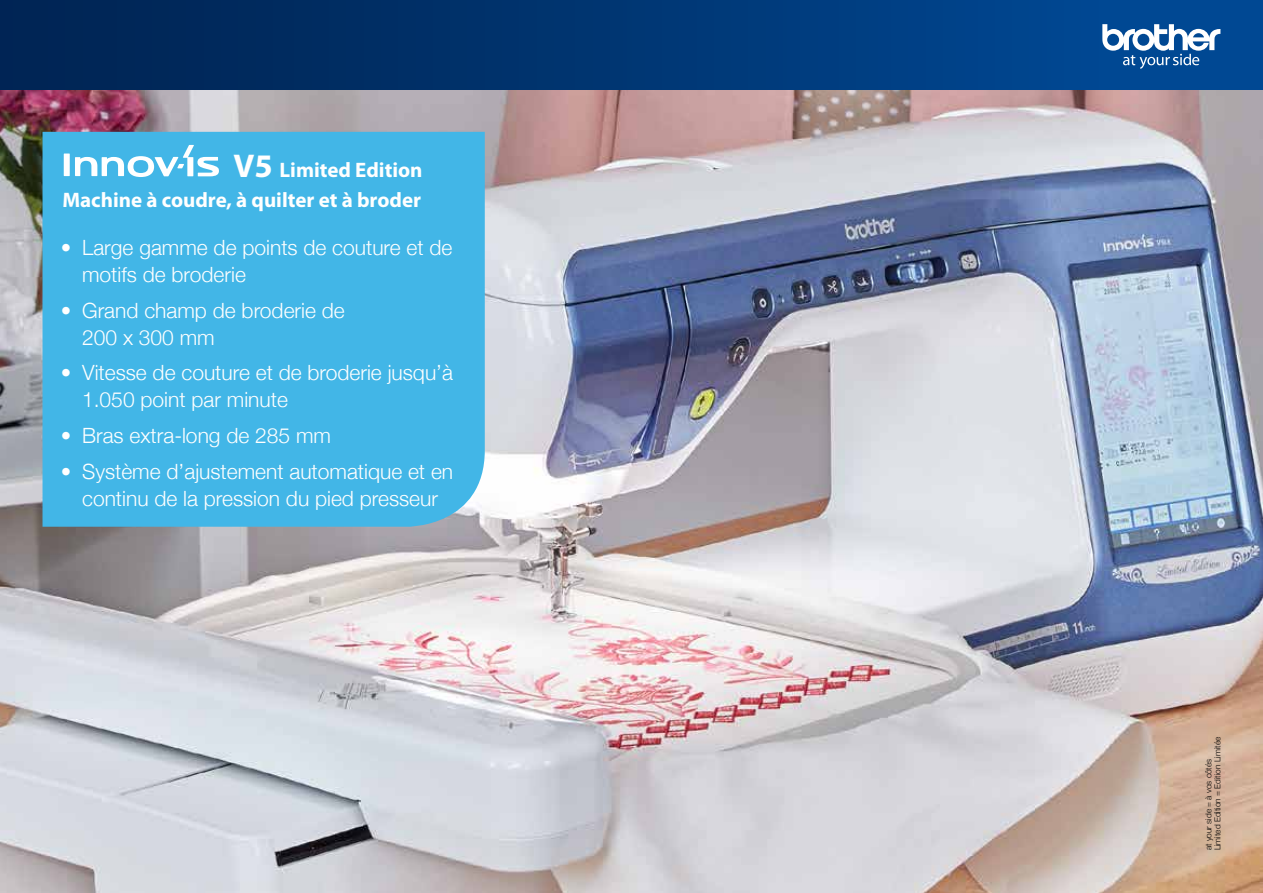
<style>
.page{position:relative;width:1263px;height:893px;background:#fff}
.page>*{position:absolute;margin:0;border:0;box-sizing:border-box;transform-origin:0 0}
.t1{font:300 21px/27px "Helvetica Neue";color:#fff}
.t2{font:700 21px/30.6px "Myriad Pro";color:#fff;text-align:right}
.t3{font:300 8.25px/9px "Helvetica Neue";color:#000}
.s1{font-size:33px}
</style>
<div class="page">
<img style="left:0;top:89px;width:1263px;height:804px">
<div style="left:0;top:0;width:1263px;height:89px;background:#004893"></div>
<div style="left:0;top:0;width:1102px;height:89px;background:linear-gradient(to right,#002250,#004690)"></div>
<svg style="left:1102px;top:24px;width:118px;height:45px"></svg>
<div style="left:43px;top:132px;width:442px;height:395px;background:#42b6e7"></div>
<div style="left:64px;top:154px;width:6px;height:22px;background:#fff"></div>
<svg style="left:75px;top:145px;width:144px;height:32px"></svg>
<p class="t2" style="left:62px;top:154px;width:362px"><span class="s1">V5</span> Limited Edition<br>Machine à coudre, à quilter et à broder</p>
<p class="t1" style="left:82px;top:234px;width:372px;text-indent:-21px">• Large gamme de points de couture et de motifs de broderie</p>
<p class="t1" style="left:82px;top:297px;width:264px;text-indent:-21px">• Grand champ de broderie de<br>200 x 300 mm</p>
<p class="t1" style="left:82px;top:359px;width:372px;text-indent:-21px">• Vitesse de couture et de broderie jusqu’à<br>1.050 point par minute</p>
<p class="t1" style="left:61px;top:422px;width:272px">• Bras extra-long de 285 mm</p>
<p class="t1" style="left:61px;top:457px;width:394px;text-align:center">• Système d’ajustement automatique et en continu de la pression du pied presseur</p>
<p class="t3" style="left:1204px;top:850px;width:115px;rotate:-90deg">at your side = à vos côtés<br>Limited Edition = Edition Limitée</p>
</div>
